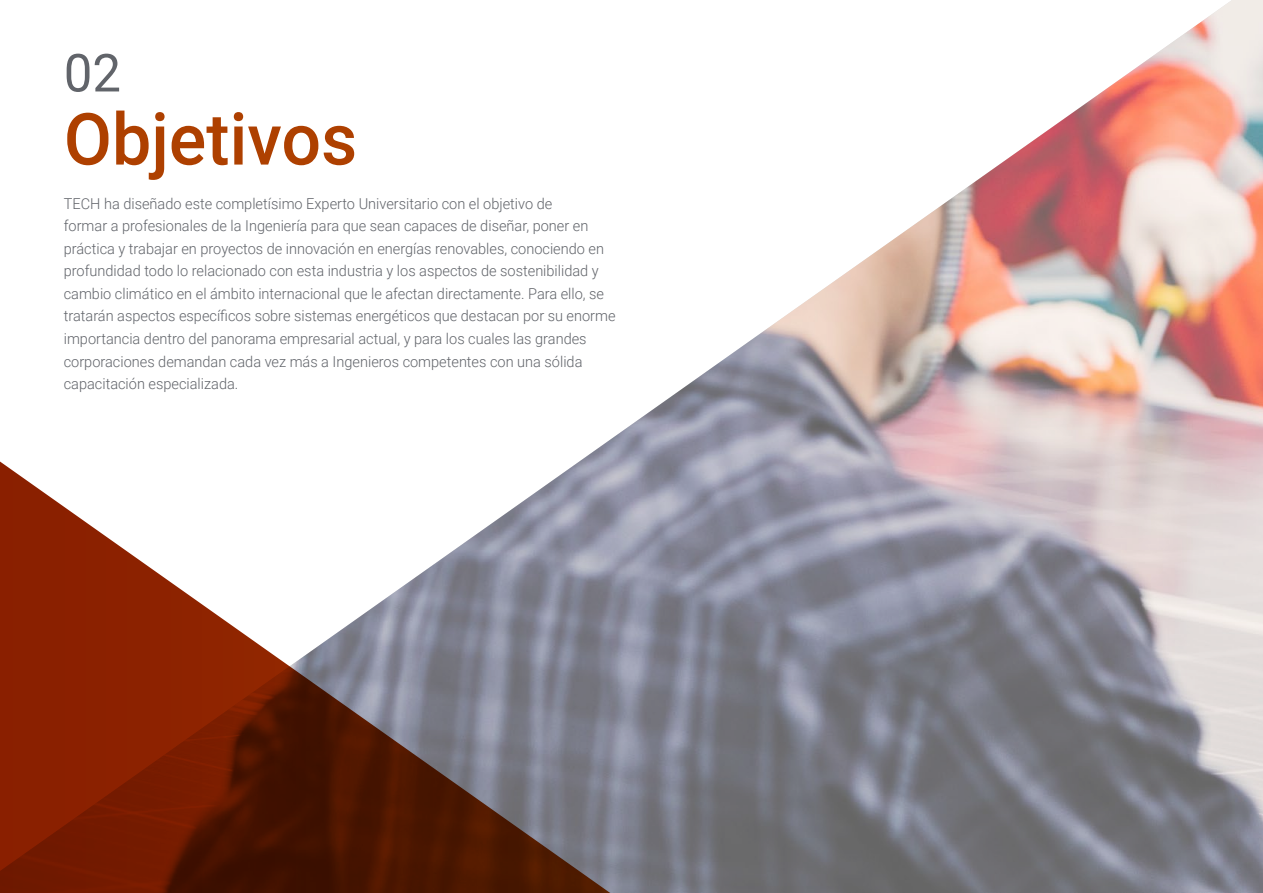
<style>
.page{position:relative;width:1263px;height:893px;background:#fff}
.page>*{position:absolute;margin:0;border:0;box-sizing:border-box;transform-origin:0 0}
.t1{font:500 72px "Roboto";color:#ae4000}
.t2{font:52.5px "Roboto";color:#61646a}
.t3{font:300 15px/22.5px "Roboto";color:#61646a}
</style>
<div class="page">
<img style="left:601px;top:0;width:662px;height:893px">
<svg style="left:0;top:446px;width:640px;height:447px"></svg>
<h2 class="t2" style="left:64px;top:36px;width:59px">02</h2>
<h1 class="t1" style="left:64px;top:89px;width:295px">Objetivos</h1>
<p class="t3" style="left:64px;top:192px;width:553px">TECH ha diseñado este completísimo Experto Universitario con el objetivo de<br>formar a profesionales de la Ingeniería para que sean capaces de diseñar, poner en práctica y trabajar en proyectos de innovación en energías renovables, conociendo en profundidad todo lo relacionado con esta industria y los aspectos de sostenibilidad y cambio climático en el ámbito internacional que le afectan directamente. Para ello, se tratarán aspectos específicos sobre sistemas energéticos que destacan por su enorme importancia dentro del panorama empresarial actual, y para los cuales las grandes corporaciones demandan cada vez más a Ingenieros competentes con una sólida capacitación especializada.</p>
</div>
